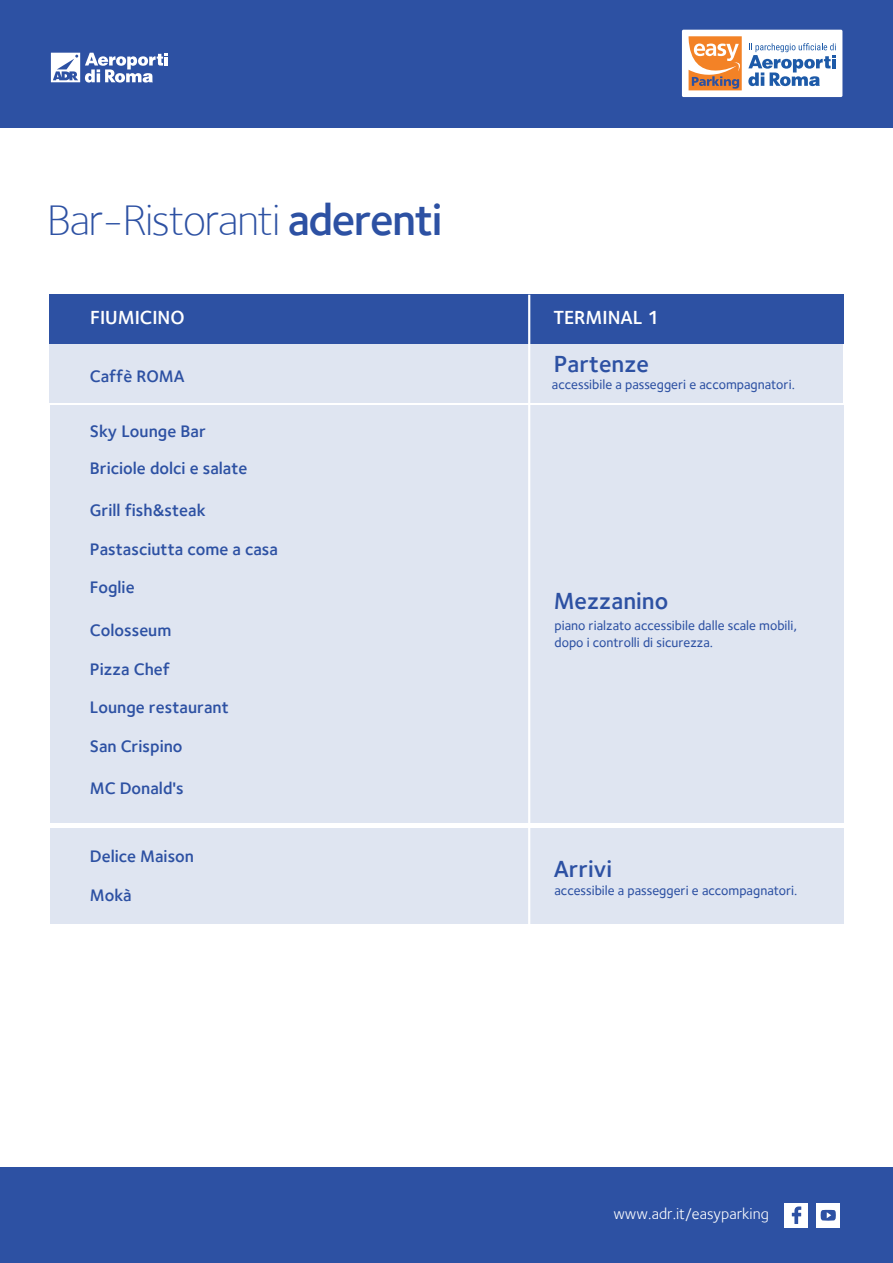
<style>
.page{position:relative;width:893px;height:1263px;background:#fff}
.page>*{position:absolute;margin:0;border:0;box-sizing:border-box;transform-origin:0 0}
.t1{font:300 45px "Foundry Sterling";letter-spacing:-.035em;color:#2d51a3}
.t2{font:600 24px "Foundry Sterling";color:#2d51a3}
.t3{font:600 19.5px "Foundry Sterling";color:#fff}
.t4{font:600 17.1px/37.5px "Foundry Sterling";color:#2d51a3}
.t5{font:15.9px "Foundry Sterling";color:#fff}
.t6{font:500 13.5px/16.2px "Foundry Sterling";color:#2d51a3}
.s1{font-weight:600}
</style>
<div class="page">
<div style="left:49px;top:295px;width:794px;height:49px;background:#2d51a3"></div>
<div style="left:49px;top:344px;width:794px;height:59px;background:#dfe5f1"></div>
<div style="left:50px;top:406px;width:793px;height:417px;background:#dfe5f1"></div>
<div style="left:50px;top:828px;width:793px;height:95px;background:#dfe5f1"></div>
<hr style="left:528px;top:295px;width:2px;height:666px;background:#fff">
<div style="left:0;top:0;width:893px;height:128px;background:#2d51a3"></div>
<svg style="left:51px;top:53px;width:117px;height:30px"></svg>
<div style="left:0;top:1167px;width:893px;height:96px;background:#2d51a3"></div>
<div style="left:816px;top:1203px;width:24px;height:24px;background:#fff"></div>
<div style="left:784px;top:1203px;width:24px;height:24px;background:#fff"></div>
<svg style="left:792px;top:1206px;width:9px;height:18px"></svg>
<svg style="left:821px;top:1210px;width:15px;height:11px"></svg>
<div style="left:682px;top:30px;width:160px;height:67px;background:#fff;border-radius:2px"></div>
<svg style="left:689px;top:36px;width:147px;height:54px"></svg>
<h1 class="t1" style="left:47px;top:194px;width:397px">Bar-Ristoranti <span class="s1">aderenti</span></h1>
<p class="t3" style="left:90px;top:306px;width:96px">FIUMICINO</p>
<p class="t3" style="left:553px;top:306px;width:108px">TERMINAL 1</p>
<p class="t4" style="left:90px;top:357px;width:96px">Caffè ROMA</p>
<p class="t4" style="left:90px;top:412px;width:159px">Sky Lounge Bar<br>Briciole dolci e salate</p>
<p class="t4" style="left:90px;top:492px;width:117px">Grill fish&amp;steak</p>
<p class="t4" style="left:90px;top:531px;width:190px">Pastasciutta come a casa<br>Foglie</p>
<p class="t4" style="left:90px;top:612px;width:83px">Colosseum</p>
<p class="t4" style="left:90px;top:651px;width:141px">Pizza Chef<br>Lounge restaurant</p>
<p class="t4" style="left:90px;top:727px;width:94px">San Crispino</p>
<p class="t4" style="left:90px;top:769px;width:96px">MC Donald's</p>
<p class="t4" style="left:90px;top:837px;width:106px">Delice Maison</p>
<p class="t4" style="left:90px;top:876px;width:43px">Mokà</p>
<h2 class="t2" style="left:554px;top:350px;width:97px">Partenze</h2>
<p class="t6" style="left:552px;top:376px;width:244px">accessibile a passeggeri e accompagnatori.</p>
<h2 class="t2" style="left:554px;top:587px;width:116px">Mezzanino</h2>
<p class="t6" style="left:554px;top:618px;width:244px">piano rialzato accessibile dalle scale mobili, dopo i controlli di sicurezza.</p>
<h2 class="t2" style="left:554px;top:854px;width:60px">Arrivi</h2>
<p class="t6" style="left:554px;top:883px;width:244px">accessibile a passeggeri e accompagnatori.</p>
<p class="t5" style="left:613px;top:1205px;width:157px">www.adr.it/easyparking</p>
</div>
